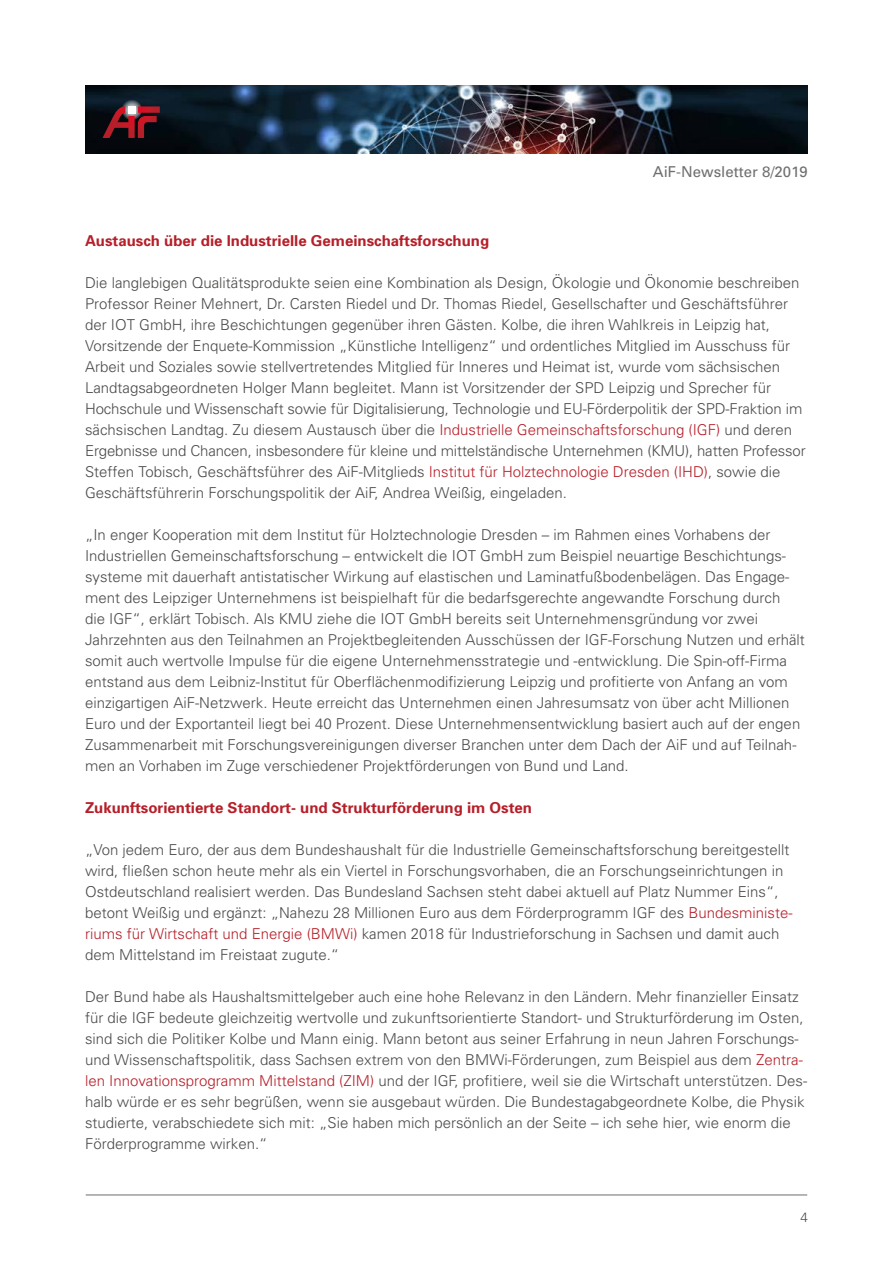
<style>
.page{position:relative;width:893px;height:1263px;background:#fff}
.page>*{position:absolute;margin:0;border:0;box-sizing:border-box;transform-origin:0 0}
.t1{font:300 15px/21px "Univers";color:#4a4a49}
.t2{font:700 15px "Univers";color:#b61f29}
.t3{font:15px "Univers";color:#706f6f}
.t4{font:300 13.5px "Univers";color:#4a4a49}
.s1{color:#b61f29}
</style>
<div class="page">
<img style="left:85px;top:85px;width:723px;height:68px">
<svg style="left:121px;top:99px;width:21px;height:21px"></svg>
<svg style="left:102px;top:106px;width:58px;height:32px"></svg>
<hr style="left:86px;top:1194px;width:721px;height:1px;background:#9d9d9c">
<p class="t3" style="left:653px;top:163px;width:157px">AiF-Newsletter 8/2019</p>
<p class="t2" style="left:85px;top:231px;width:406px">Austausch über die Industrielle Gemeinschaftsforschung</p>
<p class="t1" style="left:85px;top:272px;width:722px">Die langlebigen Qualitätsprodukte seien eine Kombination als Design, Ökologie und Ökonomie beschreiben Professor Reiner Mehnert, Dr. Carsten Riedel und Dr. Thomas Riedel, Gesellschafter und Geschäftsführer der IOT GmbH, ihre Beschichtungen gegenüber ihren Gästen. Kolbe, die ihren Wahlkreis in Leipzig hat, Vorsitzende der Enquete-Kommission „Künstliche Intelligenz“ und ordentliches Mitglied im Ausschuss für Arbeit und Soziales sowie stellvertretendes Mitglied für Inneres und Heimat ist, wurde vom sächsischen Landtagsabgeordneten Holger Mann begleitet. Mann ist Vorsitzender der SPD Leipzig und Sprecher für Hochschule und Wissenschaft sowie für Digitalisierung, Technologie und EU-Förderpolitik der SPD-Fraktion im sächsischen Landtag. Zu diesem Austausch über die <span class="s1">Industrielle Gemeinschaftsforschung (IGF)</span> und deren Ergebnisse und Chancen, insbesondere für kleine und mittelständische Unternehmen (KMU), hatten Professor Steffen Tobisch, Geschäftsführer des AiF-Mitglieds <span class="s1">Institut für Holztechnologie Dresden (IHD)</span>, sowie die Geschäftsführerin Forschungspolitik der AiF, Andrea Weißig, eingeladen.</p>
<p class="t1" style="left:85px;top:524px;width:721px">„In enger Kooperation mit dem Institut für Holztechnologie Dresden – im Rahmen eines Vorhabens der Industriellen Gemeinschaftsforschung – entwickelt die IOT GmbH zum Beispiel neuartige Beschichtungs&shy;systeme mit dauerhaft antistatischer Wirkung auf elastischen und Laminatfußbodenbelägen. Das Engage&shy;ment des Leipziger Unternehmens ist beispielhaft für die bedarfsgerechte angewandte Forschung durch<br>die IGF“, erklärt Tobisch. Als KMU ziehe die IOT GmbH bereits seit Unternehmensgründung vor zwei Jahrzehnten aus den Teilnahmen an Projektbegleitenden Ausschüssen der IGF-Forschung Nutzen und erhält somit auch wertvolle Impulse für die eigene Unternehmensstrategie und -entwicklung. Die Spin-off-Firma entstand aus dem Leibniz-Institut für Oberflächenmodifizierung Leipzig und profitierte von Anfang an vom einzigartigen AiF-Netzwerk. Heute erreicht das Unternehmen einen Jahresumsatz von über acht Millionen Euro und der Exportanteil liegt bei 40 Prozent. Diese Unternehmensentwicklung basiert auch auf der engen Zusammenarbeit mit Forschungsvereinigungen diverser Branchen unter dem Dach der AiF und auf Teilnah&shy;men an Vorhaben im Zuge verschiedener Projektförderungen von Bund und Land.</p>
<p class="t2" style="left:85px;top:798px;width:448px">Zukunftsorientierte Standort- und Strukturförderung im Osten</p>
<p class="t1" style="left:85px;top:839px;width:709px">„Von jedem Euro, der aus dem Bundeshaushalt für die Industrielle Gemeinschaftsforschung bereitgestellt wird, fließen schon heute mehr als ein Viertel in Forschungsvorhaben, die an Forschungseinrichtungen in Ostdeutschland realisiert werden. Das Bundesland Sachsen steht dabei aktuell auf Platz Nummer Eins“, betont Weißig und ergänzt: „Nahezu 28 Millionen Euro aus dem Förderprogramm IGF des <span class="s1">Bundesministe&shy;riums für Wirtschaft und Energie (BMWi)</span> kamen 2018 für Industrieforschung in Sachsen und damit auch dem Mittelstand im Freistaat zugute.“</p>
<p class="t1" style="left:85px;top:986px;width:724px">Der Bund habe als Haushaltsmittelgeber auch eine hohe Relevanz in den Ländern. Mehr finanzieller Einsatz für die IGF bedeute gleichzeitig wertvolle und zukunftsorientierte Standort- und Strukturförderung im Osten, sind sich die Politiker Kolbe und Mann einig. Mann betont aus seiner Erfahrung in neun Jahren Forschungs&shy;und Wissenschaftspolitik, dass Sachsen extrem von den BMWi-Förderungen, zum Beispiel aus dem <span class="s1">Zentra&shy;len Innovationsprogramm Mittelstand (ZIM)</span> und der IGF, profitiere, weil sie die Wirtschaft unterstützen. Des&shy;halb würde er es sehr begrüßen, wenn sie ausgebaut würden. Die Bundestagabgeordnete Kolbe, die Physik studierte, verabschiedete sich mit: „Sie haben mich persönlich an der Seite – ich sehe hier, wie enorm die Förderprogramme wirken.“</p>
<p class="t4" style="left:800px;top:1209px;width:9px">4</p>
</div>
